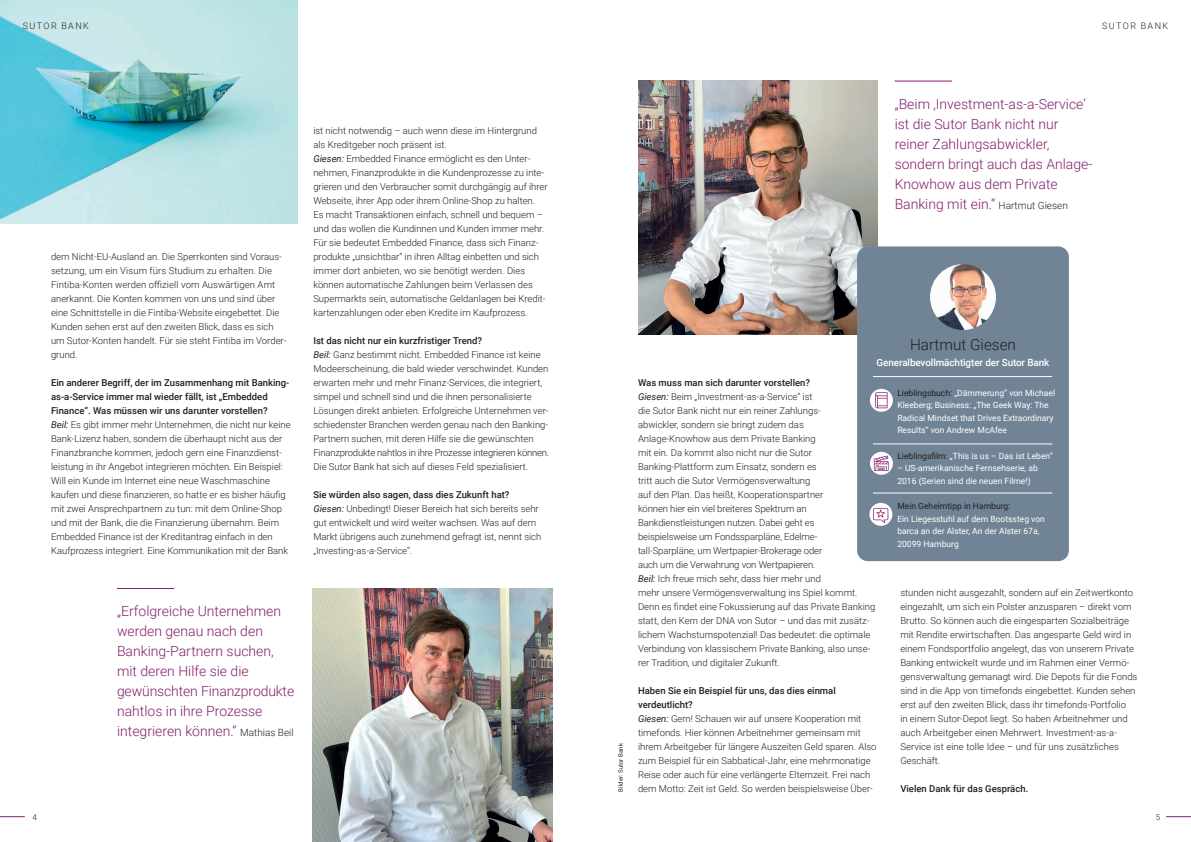
<style>
.page{position:relative;width:1191px;height:842px;background:#fff}
.page>*{position:absolute;margin:0;border:0;box-sizing:border-box;transform-origin:0 0}
.t1{font:300 15.3px "Roboto";color:#231f20}
.t2{font:300 14px/20px "Roboto";color:#821f6d}
.t3{font:500 9.9px "Roboto";letter-spacing:-.01em;color:#fff}
.t4{font:300 9.5px/14px "Roboto";color:#231f20}
.t5{font:500 9.5px "Roboto";color:#231f20}
.t6{font:300 9px "Roboto";letter-spacing:.155em;color:#231f20}
.t7{font:8.6px/12.6px "Roboto";color:#fff}
.t8{font:8.6px "Roboto";color:#231f20}
.t9{font:300 8px "Roboto";color:#231f20}
.t10{font:6px "Roboto";letter-spacing:.01em;color:#231f20}
.s1{font-size:10px;color:#231f20}
.s2{font-weight:400;font-style:italic}
.s3{font-weight:500}
.s4{color:#231f20}
</style>
<div class="page">
<svg style="left:1166px;top:816px;width:25px;height:1px"></svg>
<svg style="left:0;top:816px;width:25px;height:1px"></svg>
<img style="left:0;top:0;width:298px;height:224px">
<img style="left:313px;top:588px;width:240px;height:254px">
<hr style="left:117px;top:588px;width:57px;height:1px;background:#821f6d">
<hr style="left:895px;top:81px;width:56px;height:1px;background:#821f6d">
<img style="left:638px;top:81px;width:239px;height:253px">
<div style="left:857px;top:246px;width:212px;height:315px;background:#718495;border-radius:11px"></div>
<img style="left:930px;top:264px;width:66px;height:66px;border-radius:33px">
<svg style="left:870px;top:389px;width:23px;height:23px"></svg>
<svg style="left:875px;top:392px;width:12px;height:16px"></svg>
<svg style="left:870px;top:452px;width:23px;height:23px"></svg>
<svg style="left:873px;top:456px;width:15px;height:15px"></svg>
<svg style="left:869px;top:503px;width:23px;height:23px"></svg>
<svg style="left:873px;top:508px;width:15px;height:15px"></svg>
<hr style="left:873px;top:376px;width:179px;height:1px;background:#fff">
<hr style="left:873px;top:444px;width:179px;height:1px;background:#fff">
<hr style="left:873px;top:493px;width:179px;height:1px;background:#fff">
<p class="t6" style="left:23px;top:20px;width:67px">SUTOR BANK</p>
<p class="t6" style="left:1102px;top:20px;width:67px">SUTOR BANK</p>
<h2 class="t2" style="left:894px;top:93px;width:199px">„Beim ‚Investment-as-a-Service‘ ist die Sutor Bank nicht nur reiner Zahlungsabwickler, sondern bringt auch das Anlage-<br>Knowhow aus dem Private<br>Banking mit ein.“ <span class="s1">Hartmut Giesen</span></h2>
<p class="t4" style="left:313px;top:123px;width:236px">ist nicht notwendig – auch wenn diese im Hintergrund als Kreditgeber noch präsent ist.<br><span class="s2">Giesen:</span> Embedded Finance ermöglicht es den Unter&shy;nehmen, Finanzprodukte in die Kundenprozesse zu inte&shy;grieren und den Verbraucher somit durchgängig auf ihrer Webseite, ihrer App oder ihrem Online-Shop zu halten.<br>Es macht Transaktionen einfach, schnell und bequem – und das wollen die Kundinnen und Kunden immer mehr.<br>Für sie bedeutet Embedded Finance, dass sich Finanz&shy;produkte „unsichtbar“ in ihren Alltag einbetten und sich immer dort anbieten, wo sie benötigt werden. Dies können automatische Zahlungen beim Verlassen des Supermarkts sein, automatische Geldanlagen bei Kredit&shy;kartenzahlungen oder eben Kredite im Kaufprozess.</p>
<p class="t4" style="left:313px;top:333px;width:237px"><span class="s3">Ist das nicht nur ein kurzfristiger Trend?<br></span><span class="s2">Beil:</span> Ganz bestimmt nicht. Embedded Finance ist keine Modeerscheinung, die bald wieder verschwindet. Kunden erwarten mehr und mehr Finanz-Services, die integriert, simpel und schnell sind und die ihnen personalisierte Lösungen direkt anbieten. Erfolgreiche Unternehmen ver&shy;schiedenster Branchen werden genau nach den Banking-Partnern suchen, mit deren Hilfe sie die gewünschten Finanzprodukte nahtlos in ihre Prozesse integrieren können.<br>Die Sutor Bank hat sich auf dieses Feld spezialisiert.</p>
<p class="t4" style="left:313px;top:487px;width:230px"><span class="s3">Sie würden also sagen, dass dies Zukunft hat?<br></span><span class="s2">Giesen:</span> Unbedingt! Dieser Bereich hat sich bereits sehr gut entwickelt und wird weiter wachsen. Was auf dem Markt übrigens auch zunehmend gefragt ist, nennt sich „Investing-as-a-Service“.</p>
<p class="t4" style="left:51px;top:249px;width:237px">dem Nicht-EU-Ausland an. Die Sperrkonten sind Voraus&shy;setzung, um ein Visum fürs Studium zu erhalten. Die Fintiba-Konten werden offiziell vom Auswärtigen Amt anerkannt. Die Konten kommen von uns und sind über eine Schnittstelle in die Fintiba-Website eingebettet. Die Kunden sehen erst auf den zweiten Blick, dass es sich um Sutor-Konten handelt. Für sie steht Fintiba im Vorder&shy;grund.</p>
<p class="t4" style="left:51px;top:375px;width:241px"><span class="s3">Ein anderer Begriff, der im Zusammenhang mit Banking&shy;as-a-Service immer mal wieder fällt, ist „Embedded Finance“. Was müssen wir uns darunter vorstellen?<br></span><span class="s2">Beil:</span> Es gibt immer mehr Unternehmen, die nicht nur keine Bank-Lizenz haben, sondern die überhaupt nicht aus der Finanzbranche kommen, jedoch gern eine Finanzdienst&shy;leistung in ihr Angebot integrieren möchten. Ein Beispiel:<br>Will ein Kunde im Internet eine neue Waschmaschine kaufen und diese finanzieren, so hatte er es bisher häufig mit zwei Ansprechpartnern zu tun: mit dem Online-Shop und mit der Bank, die die Finanzierung übernahm. Beim Embedded Finance ist der Kreditantrag einfach in den Kaufprozess integriert. Eine Kommunikation mit der Bank</p>
<p class="t4" style="left:638px;top:375px;width:239px"><span class="s3">Was muss man sich darunter vorstellen?<br></span><span class="s2">Giesen:</span> Beim „Investment-as-a-Service“ ist<br>die Sutor Bank nicht nur ein reiner Zahlungs-<br>abwickler, sondern sie bringt zudem das Anlage-Knowhow aus dem Private Banking<br>mit ein. Da kommt also nicht nur die Sutor Banking-Plattform zum Einsatz, sondern es<br>tritt auch die Sutor Vermögensverwaltung<br>auf den Plan. Das heißt, Kooperationspartner<br>können hier ein viel breiteres Spektrum an Bankdienstleistungen nutzen. Dabei geht es beispielsweise um Fondssparpläne, Edelme&shy;tall-Sparpläne, um Wertpapier-Brokerage oder<br>auch um die Verwahrung von Wertpapieren.<br><span class="s2">Beil:</span> Ich freue mich sehr, dass hier mehr und<br>mehr unsere Vermögensverwaltung ins Spiel kommt.<br>Denn es findet eine Fokussierung auf das Private Banking statt, den Kern der DNA von Sutor – und das mit zusätz&shy;lichem Wachstumspotenzial! Das bedeutet: die optimale Verbindung von klassischem Private Banking, also unse&shy;rer Tradition, und digitaler Zukunft.</p>
<p class="t4" style="left:638px;top:683px;width:240px"><span class="s3">Haben Sie ein Beispiel für uns, das dies einmal verdeutlicht?<br></span><span class="s2">Giesen:</span> Gern! Schauen wir auf unsere Kooperation mit timefonds. Hier können Arbeitnehmer gemeinsam mit ihrem Arbeitgeber für längere Auszeiten Geld sparen. Also zum Beispiel für ein Sabbatical-Jahr, eine mehrmonatige Reise oder auch für eine verlängerte Elternzeit. Frei nach dem Motto: Zeit ist Geld. So werden beispielsweise Über-</p>
<h1 class="t1" style="left:910px;top:333px;width:107px">Hartmut Giesen</h1>
<p class="t3" style="left:876px;top:355px;width:174px">Generalbevollmächtigter der Sutor Bank</p>
<p class="t7" style="left:897px;top:386px;width:159px"><span class="s4">Lieblingsbuch:</span> „Dämmerung“ von Michael Kleeberg; Business: „The Geek Way: The Radical Mindset that Drives Extraordinary Results“ von Andrew McAfee</p>
<p class="t7" style="left:897px;top:449px;width:157px"><span class="s4">Lieblingsfilm:</span> „This is us – Das ist Leben“</p>
<p class="t7" style="left:897px;top:461px;width:142px">– US-amerikanische Fernsehserie, ab<br>2016 (Serien sind die neuen Filme!)</p>
<p class="t8" style="left:897px;top:500px;width:114px">Mein Geheimtipp in Hamburg:</p>
<p class="t7" style="left:897px;top:512px;width:149px">Ein Liegesstuhl auf dem Bootssteg von barca an der Alster, An der Alster 67a,<br>20099 Hamburg</p>
<p class="t4" style="left:900px;top:585px;width:239px">stunden nicht ausgezahlt, sondern auf ein Zeitwertkonto eingezahlt, um sich ein Polster anzusparen – direkt vom Brutto. So können auch die eingesparten Sozialbeiträge mit Rendite erwirtschaften. Das angesparte Geld wird in einem Fondsportfolio angelegt, das von unserem Private Banking entwickelt wurde und im Rahmen einer Vermö&shy;gensverwaltung gemanagt wird. Die Depots für die Fonds sind in die App von timefonds eingebettet. Kunden sehen erst auf den zweiten Blick, dass ihr timefonds-Portfolio<br>in einem Sutor-Depot liegt. So haben Arbeitnehmer und auch Arbeitgeber einen Mehrwert. Investment-as-a-Service ist eine tolle Idee – und für uns zusätzliches Geschäft.</p>
<p class="t5" style="left:900px;top:782px;width:129px">Vielen Dank für das Gespräch.</p>
<h2 class="t2" style="left:117px;top:600px;width:179px">„Erfolgreiche Unternehmen werden genau nach den<br>Banking-Partnern suchen, mit deren Hilfe sie die gewünschten Finanzprodukte nahtlos in ihre Prozesse integrieren können.“ <span class="s1">Mathias Beil</span></h2>
<p class="t10" style="left:616px;top:792px;width:50px;rotate:-90deg">Bilder: Sutor Bank</p>
<p class="t9" style="left:33px;top:811px;width:6px">4</p>
<p class="t9" style="left:1155px;top:811px;width:6px">5</p>
</div>
